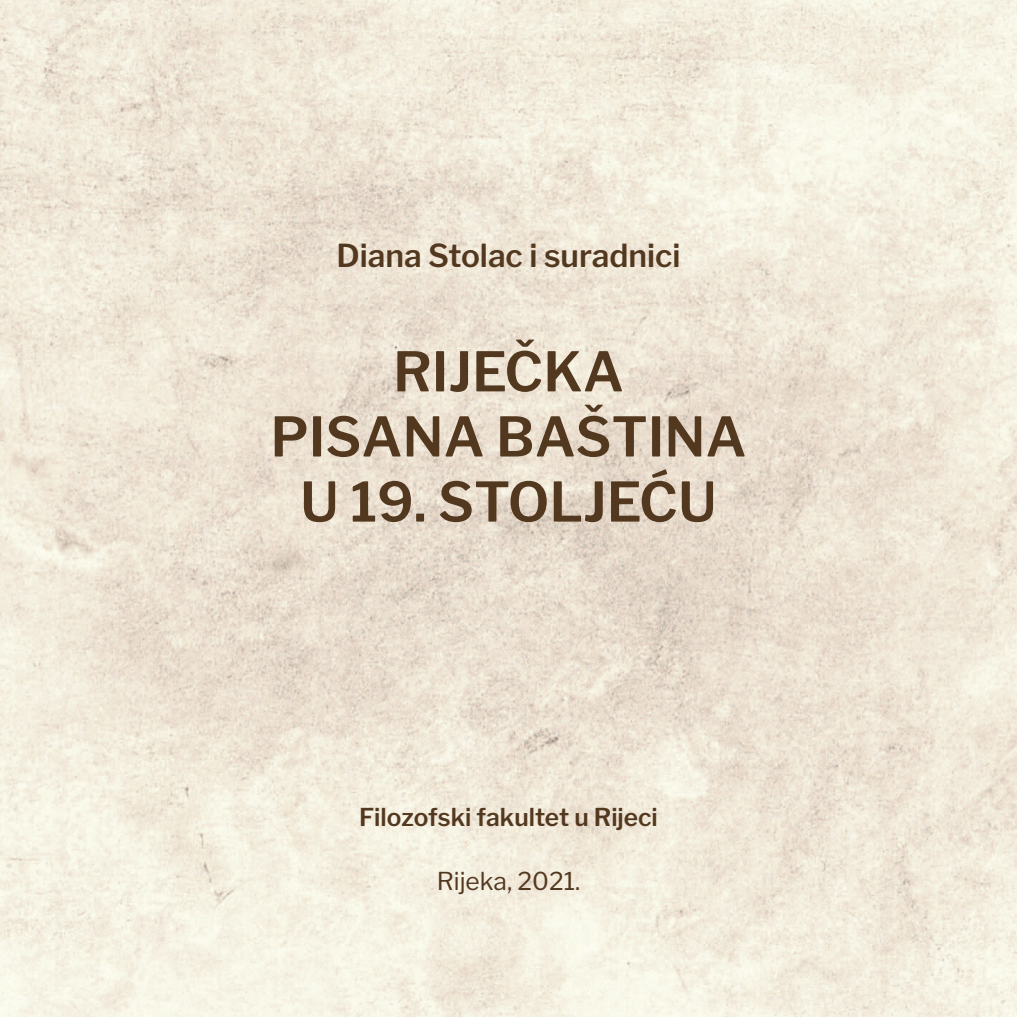
<style>
.page{position:relative;width:1017px;height:1017px;background:#fff}
.page>*{position:absolute;margin:0;border:0;box-sizing:border-box;transform-origin:0 0}
.naslov_1{font:600 54.25px/65.1px "Libre Franklin";color:#533820;text-align:center}
.naslov_1-2{font:600 31.5px "Libre Franklin";color:#533820}
.naslov_1-3{font:600 24.5px "Libre Franklin";color:#533820}
.naslov_1-4{font:24.5px "Libre Franklin";color:#533820}
</style>
<div class="page">
<img style="left:0;top:0;width:1017px;height:1017px">
<p class="naslov_1-2" style="left:336px;top:237px;width:346px">Diana Stolac i suradnici</p>
<p class="naslov_1" style="left:270px;top:339px;width:478px">RIJEČKA<br>PISANA BAŠTINA<br>U 19. STOLJEĆU</p>
<p class="naslov_1-3" style="left:359px;top:802px;width:300px">Filozofski fakultet u Rijeci</p>
<p class="naslov_1-4" style="left:437px;top:866px;width:145px">Rijeka, 2021.</p>
</div>
